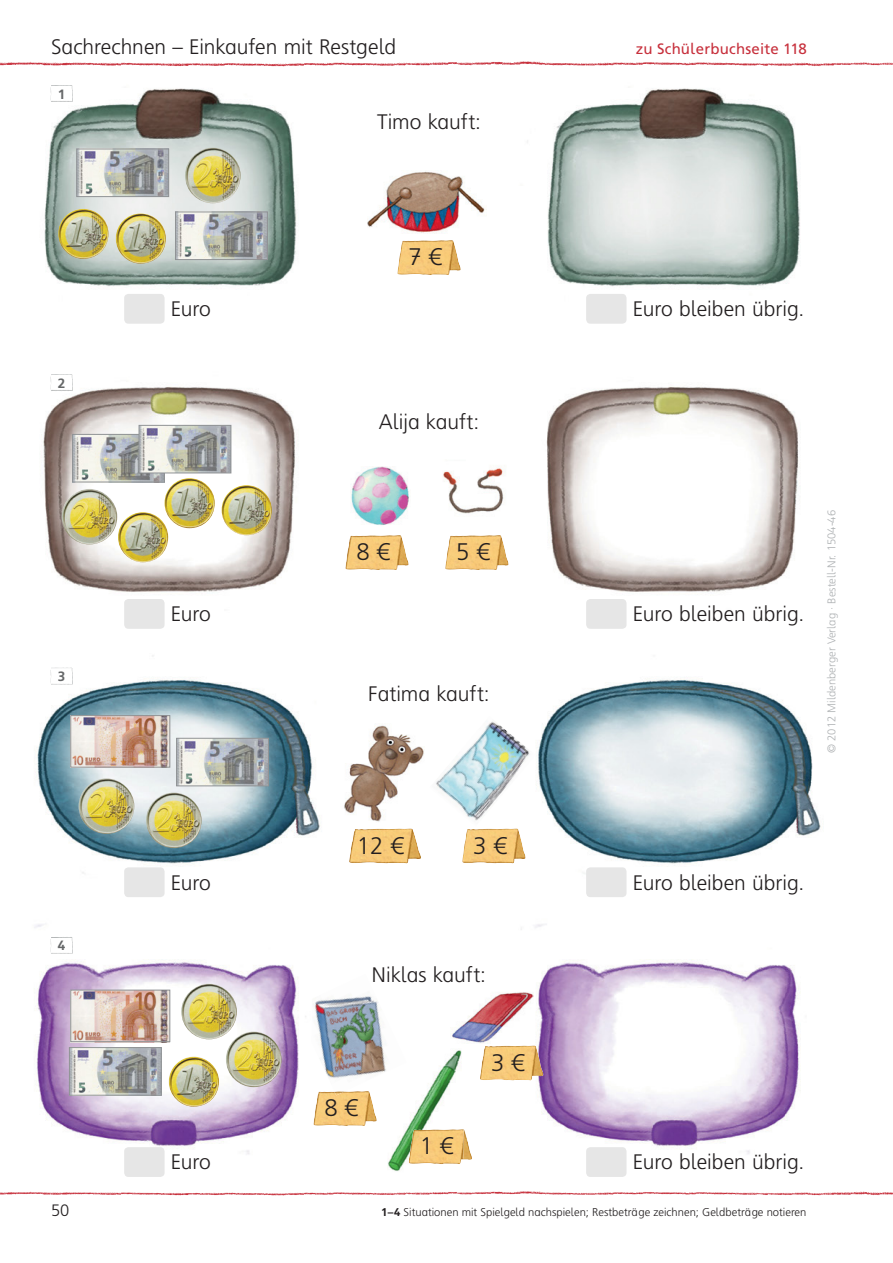
<style>
.page{position:relative;width:893px;height:1263px;background:#fff}
.page>*{position:absolute;margin:0;border:0;box-sizing:border-box;transform-origin:0 0}
.t1{font:300 24px "Frutiger SB";color:#231f20}
.t2{font:300 21px "Frutiger SB";color:#231f20}
.t3{font:300 16.5px "Frutiger SB";color:#231f20}
.t4{font:15px "Frutiger SB";letter-spacing:.01em;color:#c7303c}
.t5{font:700 13.5px "Frutiger SB";color:#656768}
.t6{font:300 11.25px "Frutiger SB";color:#231f20}
.t7{font:300 11.25px "Frutiger SB";color:#afb2b4}
.s1{font-weight:700}
</style>
<div class="page">
<img style="left:0;top:62px;width:893px;height:4px">
<img style="left:34px;top:87px;width:787px;height:1076px">
<img style="left:311px;top:974px;width:96px;height:117px">
<img style="left:367px;top:171px;width:120px;height:62px">
<div style="left:124px;top:294px;width:41px;height:30px;background:#e6e6e6;border-radius:4px"></div>
<div style="left:586px;top:294px;width:40px;height:30px;background:#e6e6e6;border-radius:4px"></div>
<img style="left:51px;top:85px;width:22px;height:17px">
<img style="left:397px;top:240px;width:64px;height:35px">
<img style="left:79px;top:151px;width:88px;height:44px">
<div style="left:77px;top:149px;width:92px;height:48px;border:1px solid #909395"></div>
<img style="left:177px;top:214px;width:89px;height:44px">
<div style="left:175px;top:212px;width:93px;height:48px;border:1px solid #909395"></div>
<img style="left:58px;top:209px;width:50px;height:50px;border-radius:50%">
<img style="left:116px;top:214px;width:50px;height:50px;border-radius:50%">
<img style="left:185px;top:148px;width:56px;height:55px;border-radius:50%">
<img style="left:51px;top:937px;width:22px;height:17px">
<div style="left:124px;top:1147px;width:41px;height:30px;background:#e6e6e6;border-radius:4px"></div>
<div style="left:586px;top:1147px;width:40px;height:30px;background:#e6e6e6;border-radius:4px"></div>
<img style="left:313px;top:1091px;width:64px;height:35px">
<svg style="left:334px;top:1091px;width:11px;height:4px"></svg>
<img style="left:480px;top:1045px;width:64px;height:35px">
<img style="left:71px;top:1049px;width:89px;height:44px">
<div style="left:69px;top:1047px;width:93px;height:48px;border:1px solid #909395"></div>
<img style="left:72px;top:992px;width:96px;height:48px">
<div style="left:70px;top:990px;width:100px;height:52px;border:1px solid #909395"></div>
<img style="left:169px;top:1057px;width:50px;height:50px;border-radius:50%">
<img style="left:181px;top:984px;width:56px;height:55px;border-radius:50%">
<img style="left:226px;top:1032px;width:56px;height:55px;border-radius:50%">
<img style="left:51px;top:668px;width:22px;height:17px">
<div style="left:124px;top:867px;width:41px;height:30px;background:#e6e6e6;border-radius:4px"></div>
<div style="left:586px;top:867px;width:40px;height:30px;background:#e6e6e6;border-radius:4px"></div>
<div style="left:124px;top:599px;width:41px;height:30px;background:#e6e6e6;border-radius:4px"></div>
<div style="left:586px;top:599px;width:40px;height:30px;background:#e6e6e6;border-radius:4px"></div>
<img style="left:51px;top:374px;width:22px;height:17px">
<img style="left:74px;top:436px;width:89px;height:44px">
<div style="left:72px;top:434px;width:93px;height:48px;border:1px solid #909395"></div>
<img style="left:141px;top:427px;width:88px;height:44px">
<div style="left:139px;top:425px;width:92px;height:48px;border:1px solid #909395"></div>
<img style="left:445px;top:535px;width:63px;height:35px">
<img style="left:345px;top:535px;width:64px;height:35px">
<img style="left:118px;top:512px;width:50px;height:50px;border-radius:50%">
<img style="left:165px;top:478px;width:50px;height:50px;border-radius:50%">
<img style="left:222px;top:485px;width:50px;height:50px;border-radius:50%">
<img style="left:431px;top:459px;width:83px;height:60px">
<img style="left:62px;top:489px;width:55px;height:55px;border-radius:50%">
<img style="left:350px;top:467px;width:60px;height:59px">
<img style="left:429px;top:716px;width:107px;height:110px">
<img style="left:178px;top:740px;width:89px;height:44px">
<div style="left:176px;top:738px;width:93px;height:48px;border:1px solid #909395"></div>
<img style="left:72px;top:717px;width:96px;height:48px">
<div style="left:70px;top:715px;width:100px;height:52px;border:1px solid #909395"></div>
<img style="left:461px;top:828px;width:65px;height:35px">
<img style="left:349px;top:828px;width:72px;height:35px">
<img style="left:79px;top:778px;width:55px;height:56px;border-radius:50%">
<img style="left:146px;top:792px;width:56px;height:56px;border-radius:50%">
<img style="left:340px;top:723px;width:84px;height:100px">
<img style="left:450px;top:981px;width:84px;height:62px">
<img style="left:387px;top:1048px;width:77px;height:123px">
<img style="left:464px;top:1129px;width:8px;height:31px">
<img style="left:408px;top:1129px;width:56px;height:35px">
<img style="left:0;top:1191px;width:893px;height:5px">
<p class="t2" style="left:51px;top:34px;width:347px">Sachrechnen – Einkaufen mit Restgeld</p>
<p class="t4" style="left:636px;top:40px;width:172px">zu Schülerbuchseite 118</p>
<p class="t5" style="left:58px;top:86px;width:9px">1</p>
<p class="t2" style="left:377px;top:109px;width:106px">Timo kauft:</p>
<p class="t5" style="left:58px;top:375px;width:9px">2</p>
<p class="t5" style="left:58px;top:669px;width:9px">3</p>
<p class="t1" style="left:408px;top:243px;width:35px">7 €</p>
<p class="t2" style="left:171px;top:296px;width:42px">Euro</p>
<p class="t2" style="left:633px;top:296px;width:173px">Euro bleiben übrig.</p>
<p class="t2" style="left:379px;top:409px;width:102px">Alija kauft:</p>
<p class="t1" style="left:356px;top:538px;width:35px">8 €</p>
<p class="t1" style="left:456px;top:538px;width:35px">5 €</p>
<p class="t2" style="left:171px;top:601px;width:42px">Euro</p>
<p class="t2" style="left:633px;top:601px;width:173px">Euro bleiben übrig.</p>
<p class="t2" style="left:368px;top:681px;width:123px">Fatima kauft:</p>
<p class="t7" style="left:825px;top:753px;width:244px;rotate:-90deg">© 2012 Mildenberger Verlag · Bestell-Nr. 1504-46</p>
<p class="t1" style="left:357px;top:831px;width:48px">12 €</p>
<p class="t1" style="left:473px;top:831px;width:35px">3 €</p>
<p class="t5" style="left:58px;top:938px;width:9px">4</p>
<p class="t2" style="left:171px;top:870px;width:42px">Euro</p>
<p class="t2" style="left:633px;top:870px;width:173px">Euro bleiben übrig.</p>
<p class="t2" style="left:372px;top:962px;width:116px">Niklas kauft:</p>
<p class="t1" style="left:324px;top:1094px;width:35px">8 €</p>
<p class="t1" style="left:491px;top:1048px;width:35px">3 €</p>
<p class="t1" style="left:420px;top:1132px;width:35px">1 €</p>
<p class="t2" style="left:171px;top:1149px;width:42px">Euro</p>
<p class="t2" style="left:633px;top:1149px;width:173px">Euro bleiben übrig.</p>
<p class="t3" style="left:51px;top:1200px;width:20px">50</p>
<p class="t6" style="left:381px;top:1205px;width:427px"><span class="s1">1–4</span> Situationen mit Spielgeld nachspielen; Restbeträge zeichnen; Geldbeträge notieren</p>
</div>
